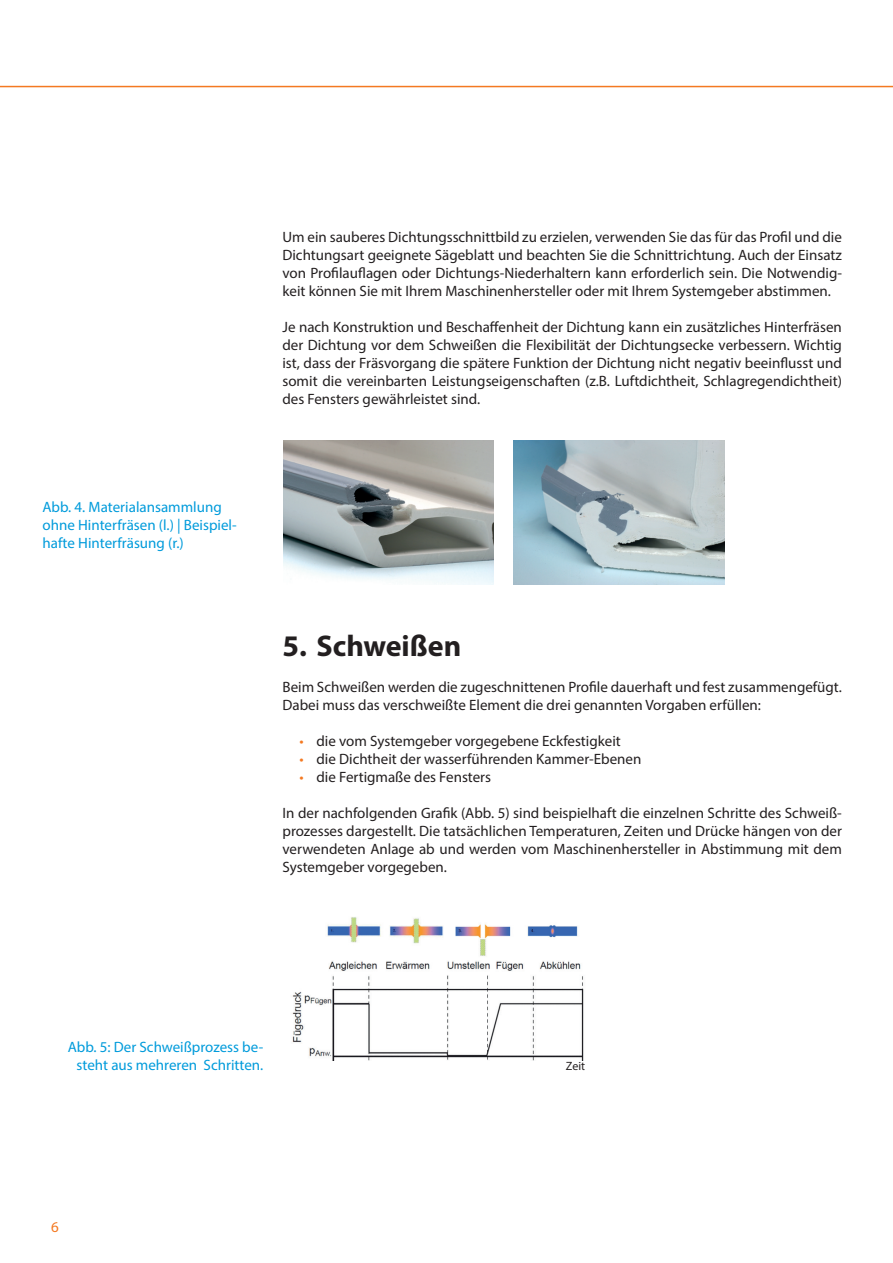
<style>
.page{position:relative;width:893px;height:1263px;background:#fff}
.page>*{position:absolute;margin:0;border:0;box-sizing:border-box;transform-origin:0 0}
.t1{font:700 30px "Myriad Pro";color:#231f20}
.t2{font:15px/18px "Myriad Pro";color:#231f20;text-align:justify}
.t3{font:15px/18px "Myriad Pro";color:#009bdb}
.t4{font:15px "Myriad Pro";color:#f47921}
.t5{font:12px "Myriad Pro";color:#231f20}
.s1{color:#f47921}
</style>
<div class="page">
<hr style="left:0;top:86px;width:893px;height:1px;background:#f47921">
<img style="left:283px;top:440px;width:211px;height:144px">
<img style="left:514px;top:440px;width:210px;height:144px">
<img style="left:292px;top:917px;width:292px;height:143px">
<p class="t3" style="left:42px;top:498px;width:196px">Abb. 4. Materialansammlung ohne Hinterfräsen (l.) | Beispiel&shy;hafte Hinterfräsung (r.)</p>
<p class="t2" style="left:282px;top:228px;width:561px">Um ein sauberes Dichtungsschnittbild zu erzielen, verwenden Sie das für das Profil und die Dichtungsart geeignete Sägeblatt und beachten Sie die Schnittrichtung. Auch der Einsatz von Profilauflagen oder Dichtungs-Niederhaltern kann erforderlich sein. Die Notwendig&shy;keit können Sie mit Ihrem Maschinenhersteller oder mit Ihrem Systemgeber abstimmen.</p>
<p class="t2" style="left:282px;top:318px;width:561px">Je nach Konstruktion und Beschaffenheit der Dichtung kann ein zusätzliches Hinterfräsen der Dichtung vor dem Schweißen die Flexibilität der Dichtungsecke verbessern. Wichtig ist, dass der Fräsvorgang die spätere Funktion der Dichtung nicht negativ beeinflusst und somit die vereinbarten Leistungseigenschaften (z.B. Luftdichtheit, Schlagregendichtheit) des Fensters gewährleistet sind.</p>
<h1 class="t1" style="left:282px;top:626px;width:180px">5. Schweißen</h1>
<p class="t2" style="left:282px;top:678px;width:561px">Beim Schweißen werden die zugeschnittenen Profile dauerhaft und fest zusammengefügt.<br>Dabei muss das verschweißte Element die drei genannten Vorgaben erfüllen:</p>
<p class="t2" style="left:299px;top:732px;width:323px"><span class="s1">•</span> die vom Systemgeber vorgegebene Eckfestigkeit</p>
<p class="t2" style="left:299px;top:750px;width:343px"><span class="s1">•</span> die Dichtheit der wasserführenden Kammer-Ebenen</p>
<p class="t2" style="left:299px;top:768px;width:193px"><span class="s1">•</span> die Fertigmaße des Fensters</p>
<p class="t2" style="left:282px;top:804px;width:561px">In der nachfolgenden Grafik (Abb. 5) sind beispielhaft die einzelnen Schritte des Schweiß&shy;prozesses dargestellt. Die tatsächlichen Temperaturen, Zeiten und Drücke hängen von der verwendeten Anlage ab und werden vom Maschinenhersteller in Abstimmung mit dem Systemgeber vorgegeben.</p>
<p class="t3" style="left:68px;top:1038px;width:197px;text-align:center">Abb. 5: Der Schweißprozess be&shy;steht aus mehreren Schritten.</p>
<p class="t4" style="left:51px;top:1218px;width:9px">6</p>
<p class="t5" style="left:566px;top:1059px;width:21px">Zeit</p>
</div>
